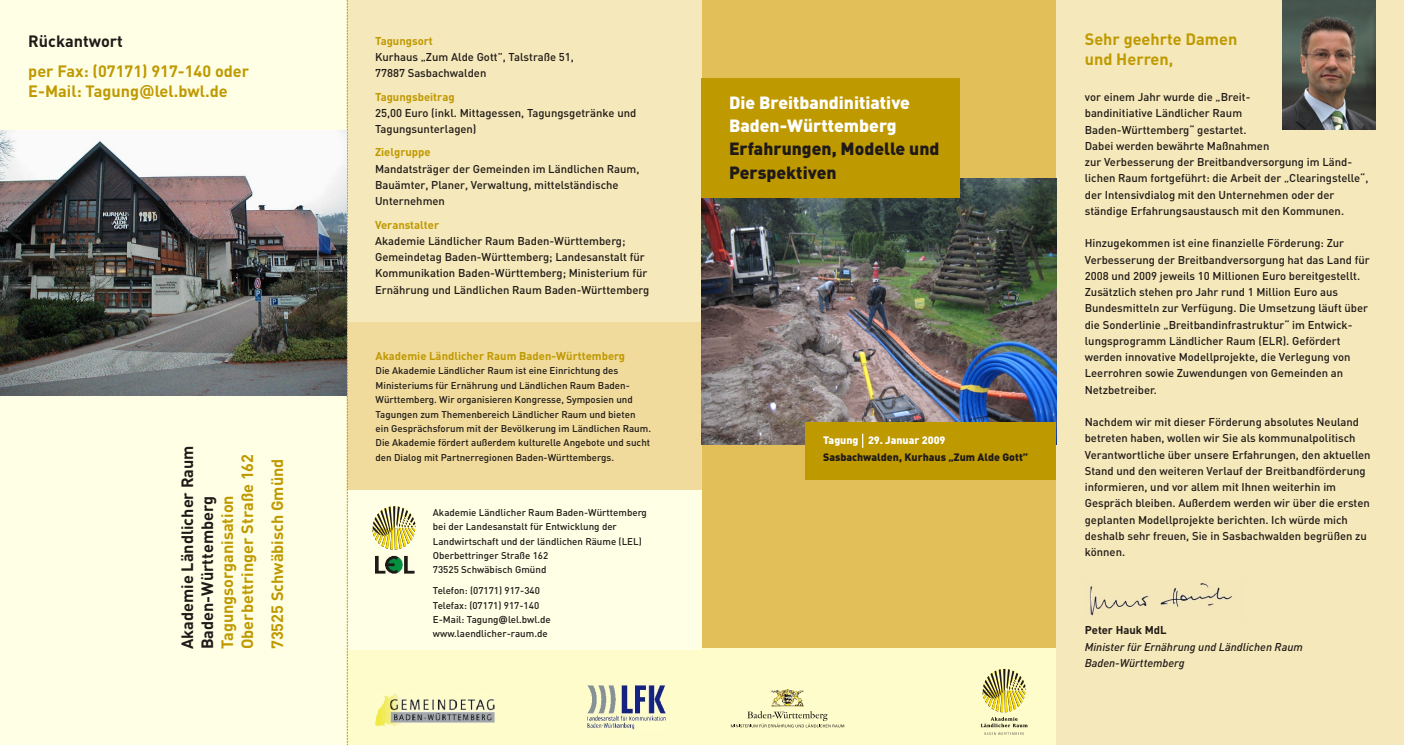
<style>
.page{position:relative;width:1404px;height:745px;background:#fff}
.page>*{position:absolute;margin:0;border:0;box-sizing:border-box;transform-origin:0 0}
.t1{font:900 17.5px/23.1px "DIN";color:#fff}
.t2{font:900 17.5px/23.1px "DIN";color:#1f1a17}
.t3{font:700 16.25px/20px "DIN";color:#bf9900}
.t4{font:700 16.25px/20px "DIN";color:#1f1a17}
.t5{font:500 11.25px/16.2px "DIN";color:#1f1a17}
.t6{font:700 11.25px "DIN";color:#bf9900}
.t7{font:italic 500 11.25px/16.2px "DIN";color:#1f1a17}
.t8{font:700 11.25px "DIN";color:#1f1a17}
.t9{font:900 10.62px "DIN";color:#1f1a17}
.t10{font:900 10.62px "DIN";color:#fff}
.t11{font:500 9.75px/14.4px "DIN";color:#1f1a17}
.s1{font-family:"Verdana"}
.s2{font-family:"Verdana";font-weight:700}
</style>
<div class="page">
<div style="left:0;top:0;width:347px;height:745px;background:#ffffe6"></div>
<div style="left:702px;top:0;width:354px;height:745px;background:#e3bf59"></div>
<div style="left:347px;top:0;width:355px;height:745px;background:#f5e8ba"></div>
<div style="left:347px;top:649px;width:709px;height:96px;background:#fffccc"></div>
<img style="left:771px;top:689px;width:33px;height:18px">
<svg style="left:731px;top:711px;width:113px;height:16px"></svg>
<svg style="left:981px;top:669px;width:46px;height:66px"></svg>
<div style="left:347px;top:490px;width:355px;height:159px;background:#ffffe6"></div>
<div style="left:1056px;top:0;width:348px;height:745px;background:#f5e8ba"></div>
<div style="left:347px;top:323px;width:355px;height:167px;background:#f0db9c"></div>
<svg style="left:347px;top:0;width:1px;height:745px"></svg>
<img style="left:376px;top:555px;width:39px;height:19px">
<svg style="left:372px;top:506px;width:44px;height:44px"></svg>
<img style="left:1282px;top:0;width:93px;height:130px">
<img style="left:1089px;top:582px;width:144px;height:34px">
<img style="left:588px;top:685px;width:78px;height:45px">
<img style="left:376px;top:693px;width:118px;height:33px">
<img style="left:702px;top:179px;width:354px;height:265px">
<div style="left:702px;top:79px;width:258px;height:119px;background:#bf9900"></div>
<div style="left:805px;top:422px;width:251px;height:57px;background:#bf9900"></div>
<svg style="left:862px;top:434px;width:1px;height:14px"></svg>
<img style="left:0;top:130px;width:347px;height:265px">
<h2 class="t4" style="left:28px;top:33px;width:96px">Rückantwort</h2>
<h2 class="t3" style="left:28px;top:63px;width:222px">per Fax: (07171) 917-140 oder<br>E-Mail: Tagung<span class="s1">@</span>lel.bwl.de</h2>
<h2 class="t4" style="left:179px;top:649px;width:205px;rotate:-90deg">Akademie Ländlicher Raum<br>Baden-Württemberg</h2>
<h2 class="t3" style="left:219px;top:649px;width:197px;rotate:-90deg">Tagungsorganisation<br>Oberbettringer Straße 162</h2>
<h2 class="t3" style="left:269px;top:649px;width:192px;rotate:-90deg">73525 Schwäbisch Gmünd</h2>
<p class="t6" style="left:375px;top:37px;width:59px">Tagungsort</p>
<p class="t5" style="left:375px;top:50px;width:200px">Kurhaus „Zum Alde Gott”, Talstraße 51,<br>77887 Sasbachwalden</p>
<p class="t5" style="left:375px;top:106px;width:263px">25,00 Euro (inkl. Mittagessen, Tagungsgetränke und<br>Tagungsunterlagen)</p>
<p class="t5" style="left:375px;top:162px;width:266px">Mandatsträger der Gemeinden im Ländlichen Raum,<br>Bauämter, Planer, Verwaltung, mittelständische<br>Unternehmen</p>
<p class="t5" style="left:375px;top:234px;width:276px">Akademie Ländlicher Raum Baden-Württemberg; Gemeindetag Baden-Württemberg; Landesanstalt für Kommunikation Baden-Württemberg; Ministerium für Ernährung und Ländlichen Raum Baden-Württemberg</p>
<p class="t6" style="left:375px;top:93px;width:81px">Tagungsbeitrag</p>
<p class="t6" style="left:375px;top:148px;width:57px">Zielgruppe</p>
<p class="t6" style="left:375px;top:221px;width:66px">Veranstalter</p>
<p class="t6" style="left:375px;top:352px;width:251px">Akademie Ländlicher Raum Baden-Württemberg</p>
<p class="t11" style="left:375px;top:365px;width:277px">Die Akademie Ländlicher Raum ist eine Einrichtung des Ministeriums für Ernährung und Ländlichen Raum Baden-Württemberg. Wir organisieren Kongresse, Symposien und Tagungen zum Themenbereich Ländlicher Raum und bieten ein Gesprächsforum mit der Bevölkerung im Ländlichen Raum.<br>Die Akademie fördert außerdem kulturelle Angebote und sucht den Dialog mit Partnerregionen Baden-Württembergs.</p>
<p class="t11" style="left:433px;top:506px;width:216px">Akademie Ländlicher Raum Baden-Württemberg bei der Landesanstalt für Entwicklung der Landwirtschaft und der ländlichen Räume (LEL)<br>Oberbettringer Straße 162<br>73525 Schwäbisch Gmünd</p>
<p class="t11" style="left:433px;top:585px;width:119px">Telefon: (07171) 917-340<br>Telefax: (07171) 917-140<br>E-Mail: Tagung<span class="s2">@</span>lel.bwl.de www.laendlicher-raum.de</p>
<h1 class="t1" style="left:729px;top:93px;width:183px">Die Breitbandinitiative<br>Baden-Württemberg</h1>
<h1 class="t2" style="left:729px;top:139px;width:212px">Erfahrungen, Modelle und<br>Perspektiven</h1>
<p class="t10" style="left:823px;top:437px;width:124px">Tagung 29. Januar 2009</p>
<p class="t9" style="left:823px;top:453px;width:207px">Sasbachwalden, Kurhaus „Zum Alde Gott”</p>
<h2 class="t3" style="left:1085px;top:31px;width:154px">Sehr geehrte Damen und Herren,</h2>
<p class="t5" style="left:1085px;top:90px;width:285px">vor einem Jahr wurde die „Breit-<br>bandinitiative Ländlicher Raum<br>Baden-Württemberg“ gestartet.<br>Dabei werden bewährte Maßnahmen<br>zur Verbesserung der Breitbandversorgung im Länd&shy;lichen Raum fortgeführt: die Arbeit der „Clearingstelle“, der Intensivdialog mit den Unternehmen oder der ständige Erfahrungsaustausch mit den Kommunen.</p>
<p class="t5" style="left:1085px;top:236px;width:286px">Hinzugekommen ist eine finanzielle Förderung: Zur Verbesserung der Breitbandversorgung hat das Land für 2008 und 2009 jeweils 10 Millionen Euro bereitgestellt.<br>Zusätzlich stehen pro Jahr rund 1 Million Euro aus Bundesmitteln zur Verfügung. Die Umsetzung läuft über die Sonderlinie „Breitbandinfrastruktur“ im Entwick&shy;lungsprogramm Ländlicher Raum (ELR). Gefördert werden innovative Modellprojekte, die Verlegung von Leerrohren sowie Zuwendungen von Gemeinden an Netzbetreiber.</p>
<p class="t5" style="left:1085px;top:415px;width:287px">Nachdem wir mit dieser Förderung absolutes Neuland betreten haben, wollen wir Sie als kommunalpolitisch Verantwortliche über unsere Erfahrungen, den aktuellen Stand und den weiteren Verlauf der Breitbandförderung informieren, und vor allem mit Ihnen weiterhin im Gespräch bleiben. Außerdem werden wir über die ersten geplanten Modellprojekte berichten. Ich würde mich deshalb sehr freuen, Sie in Sasbachwalden begrüßen zu können.</p>
<p class="t8" style="left:1085px;top:626px;width:83px">Peter Hauk MdL</p>
<p class="t7" style="left:1085px;top:640px;width:220px">Minister für Ernährung und Ländlichen Raum<br>Baden-Württemberg</p>
</div>
